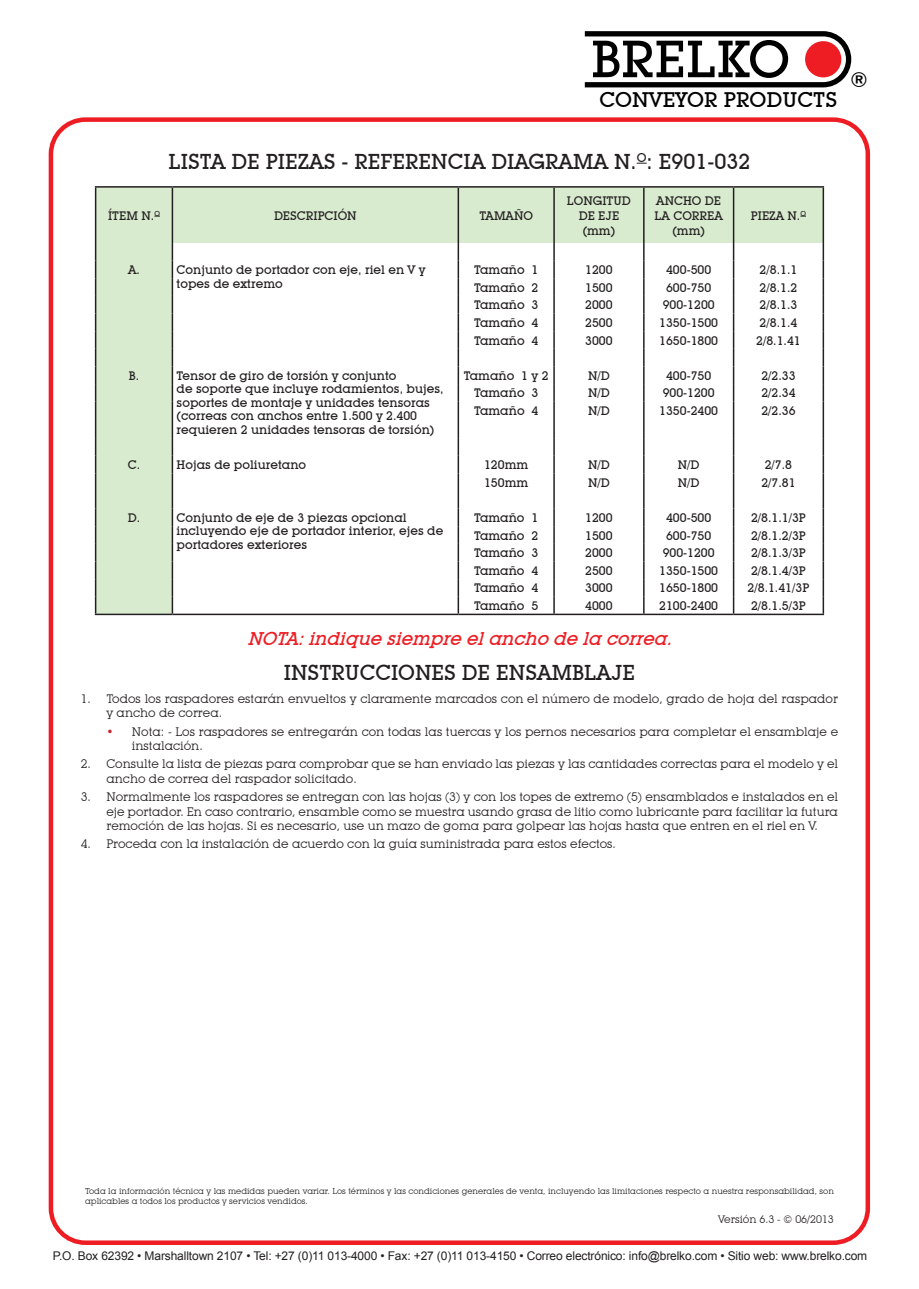
<style>
.page{position:relative;width:919px;height:1289px;background:#fff}
.page>*{position:absolute;margin:0;border:0;box-sizing:border-box;transform-origin:0 0}
.t1{font:500 51.3px "Lubalin Graph IT Cby BT";color:#000}
.t2{font:500 21px "Lubalin Graph IT Cby BT";color:#231f20}
.t3{font:500 20.55px "Lubalin Graph IT Cby BT";color:#000}
.t4{font:italic 500 18px "Lubalin Graph IT Cby BT";color:#ee1d23}
.t5{font:500 12px/13.5px "Lubalin Graph IT Cby BT";color:#231f20}
.t6{font:12px/14.2px "Lubalin Graph IT Cby BT";color:#231f20}
.t7{font:12px "Arial";letter-spacing:-.01em;color:#231f20}
.t8{font:10.5px "Lubalin Graph IT Cby BT";color:#231f20}
.t9{font:8.25px/9.9px "Lubalin Graph IT Cby BT";color:#231f20}
.s1{color:#d1232a}
</style>
<div class="page">
<svg style="left:584px;top:31px;width:267px;height:56px"></svg>
<div style="left:805px;top:41px;width:36px;height:36px;background:#ee1d23;border-radius:50%"></div>
<div style="left:49px;top:117px;width:821px;height:1127px;border:4px solid #ee1d23;border-radius:34px"></div>
<svg style="left:96px;top:188px;width:726px;height:425px"></svg>
<hr style="left:95px;top:186px;width:77px;height:2px;background:#231f20">
<hr style="left:95px;top:188px;width:1px;height:55px;background:#231f20">
<hr style="left:172px;top:186px;width:286px;height:2px;background:#231f20">
<hr style="left:172px;top:188px;width:1px;height:55px;background:#231f20">
<hr style="left:458px;top:186px;width:96px;height:2px;background:#231f20">
<hr style="left:457px;top:188px;width:2px;height:55px;background:#231f20">
<hr style="left:554px;top:186px;width:89px;height:2px;background:#231f20">
<hr style="left:553px;top:188px;width:1px;height:55px;background:#231f20">
<hr style="left:643px;top:186px;width:90px;height:2px;background:#231f20">
<hr style="left:643px;top:188px;width:1px;height:55px;background:#231f20">
<hr style="left:733px;top:186px;width:91px;height:2px;background:#231f20">
<hr style="left:732px;top:188px;width:2px;height:55px;background:#231f20">
<hr style="left:822px;top:188px;width:2px;height:55px;background:#231f20">
<svg style="left:95px;top:243px;width:1px;height:158px"></svg>
<svg style="left:172px;top:243px;width:1px;height:158px"></svg>
<svg style="left:457px;top:243px;width:2px;height:158px"></svg>
<svg style="left:553px;top:243px;width:1px;height:158px"></svg>
<svg style="left:643px;top:243px;width:1px;height:158px"></svg>
<svg style="left:732px;top:243px;width:2px;height:158px"></svg>
<svg style="left:822px;top:243px;width:2px;height:158px"></svg>
<hr style="left:95px;top:401px;width:1px;height:37px;background:#231f20">
<hr style="left:172px;top:401px;width:1px;height:37px;background:#231f20">
<hr style="left:457px;top:401px;width:2px;height:37px;background:#231f20">
<hr style="left:553px;top:401px;width:1px;height:37px;background:#231f20">
<hr style="left:643px;top:401px;width:1px;height:37px;background:#231f20">
<hr style="left:732px;top:401px;width:2px;height:37px;background:#231f20">
<hr style="left:822px;top:401px;width:2px;height:37px;background:#231f20">
<svg style="left:95px;top:438px;width:1px;height:175px"></svg>
<svg style="left:172px;top:438px;width:1px;height:175px"></svg>
<svg style="left:457px;top:438px;width:2px;height:175px"></svg>
<svg style="left:553px;top:438px;width:1px;height:175px"></svg>
<svg style="left:643px;top:438px;width:1px;height:175px"></svg>
<svg style="left:732px;top:438px;width:2px;height:175px"></svg>
<svg style="left:822px;top:438px;width:2px;height:175px"></svg>
<hr style="left:95px;top:613px;width:77px;height:2px;background:#231f20">
<hr style="left:172px;top:613px;width:286px;height:2px;background:#231f20">
<hr style="left:458px;top:613px;width:96px;height:2px;background:#231f20">
<hr style="left:554px;top:613px;width:89px;height:2px;background:#231f20">
<hr style="left:643px;top:613px;width:90px;height:2px;background:#231f20">
<hr style="left:733px;top:613px;width:91px;height:2px;background:#231f20">
<h1 class="t1" style="left:591px;top:28px;width:200px">BRELKO</h1>
<h3 class="t3" style="left:599px;top:87px;width:239px">CONVEYOR PRODUCTS</h3>
<h3 class="t3" style="left:850px;top:67px;width:19px">®</h3>
<h2 class="t2" style="left:168px;top:149px;width:583px">LISTA DE PIEZAS - REFERENCIA DIAGRAMA N.<sup>O</sup>: E901-032</h2>
<p class="t5" style="left:108px;top:208px;width:53px">ÍTEM N.<sup>O</sup></p>
<p class="t5" style="left:274px;top:208px;width:84px">DESCRIPCIÓN</p>
<p class="t5" style="left:479px;top:208px;width:55px">TAMAÑO</p>
<p class="t5" style="left:567px;top:193px;width:65px;line-height:15px;text-align:center">LONGITUD<br>DE EJE (mm)</p>
<p class="t5" style="left:654px;top:193px;width:70px;line-height:15px;text-align:center">ANCHO DE<br>LA CORREA (mm)</p>
<p class="t5" style="left:750px;top:208px;width:57px">PIEZA N.<sup>O</sup></p>
<p class="t5" style="left:128px;top:263px;width:13px">A.</p>
<p class="t5" style="left:177px;top:263px;width:250px">Conjunto de portador con eje, riel en V y topes de extremo</p>
<p class="t5" style="left:474px;top:263px;width:66px">Tamaño 1</p>
<p class="t5" style="left:585px;top:263px;width:29px">1200</p>
<p class="t5" style="left:666px;top:263px;width:47px">400-500</p>
<p class="t5" style="left:759px;top:263px;width:39px">2/8.1.1</p>
<p class="t5" style="left:474px;top:280px;width:66px">Tamaño 2</p>
<p class="t5" style="left:585px;top:280px;width:29px">1500</p>
<p class="t5" style="left:666px;top:280px;width:47px">600-750</p>
<p class="t5" style="left:759px;top:280px;width:39px">2/8.1.2</p>
<p class="t5" style="left:474px;top:298px;width:66px">Tamaño 3</p>
<p class="t5" style="left:585px;top:298px;width:29px">2000</p>
<p class="t5" style="left:662px;top:298px;width:54px">900-1200</p>
<p class="t5" style="left:759px;top:298px;width:39px">2/8.1.3</p>
<p class="t5" style="left:474px;top:316px;width:66px">Tamaño 4</p>
<p class="t5" style="left:585px;top:316px;width:29px">2500</p>
<p class="t5" style="left:659px;top:316px;width:60px">1350-1500</p>
<p class="t5" style="left:759px;top:316px;width:39px">2/8.1.4</p>
<p class="t5" style="left:474px;top:333px;width:66px">Tamaño 4</p>
<p class="t5" style="left:585px;top:333px;width:29px">3000</p>
<p class="t5" style="left:659px;top:333px;width:60px">1650-1800</p>
<p class="t5" style="left:756px;top:333px;width:46px">2/8.1.41</p>
<p class="t5" style="left:129px;top:368px;width:12px">B.</p>
<p class="t5" style="left:177px;top:368px;width:268px">Tensor de giro de torsión y conjunto<br>de soporte que incluye rodamientos, bujes, soportes de montaje y unidades tensoras (correas con anchos entre 1.500 y 2.400 requieren 2 unidades tensoras de torsión)</p>
<p class="t5" style="left:463px;top:368px;width:86px">Tamaño 1 y 2</p>
<p class="t5" style="left:588px;top:368px;width:23px">N/D</p>
<p class="t5" style="left:666px;top:368px;width:47px">400-750</p>
<p class="t5" style="left:761px;top:368px;width:36px">2/2.33</p>
<p class="t5" style="left:474px;top:386px;width:66px">Tamaño 3</p>
<p class="t5" style="left:588px;top:386px;width:23px">N/D</p>
<p class="t5" style="left:662px;top:386px;width:54px">900-1200</p>
<p class="t5" style="left:761px;top:386px;width:36px">2/2.34</p>
<p class="t5" style="left:474px;top:404px;width:66px">Tamaño 4</p>
<p class="t5" style="left:588px;top:404px;width:23px">N/D</p>
<p class="t5" style="left:659px;top:404px;width:60px">1350-2400</p>
<p class="t5" style="left:761px;top:404px;width:36px">2/2.36</p>
<p class="t5" style="left:128px;top:458px;width:14px">C.</p>
<p class="t5" style="left:177px;top:458px;width:131px">Hojas de poliuretano</p>
<p class="t5" style="left:484px;top:458px;width:46px">120mm</p>
<p class="t5" style="left:588px;top:458px;width:23px">N/D</p>
<p class="t5" style="left:677px;top:458px;width:23px">N/D</p>
<p class="t5" style="left:764px;top:458px;width:29px">2/7.8</p>
<p class="t5" style="left:484px;top:475px;width:46px">150mm</p>
<p class="t5" style="left:588px;top:475px;width:23px">N/D</p>
<p class="t5" style="left:677px;top:475px;width:23px">N/D</p>
<p class="t5" style="left:761px;top:475px;width:36px">2/7.81</p>
<p class="t5" style="left:128px;top:511px;width:14px">D.</p>
<p class="t5" style="left:177px;top:511px;width:268px">Conjunto de eje de 3 piezas opcional incluyendo eje de portador interior, ejes de portadores exteriores</p>
<p class="t5" style="left:474px;top:511px;width:66px">Tamaño 1</p>
<p class="t5" style="left:585px;top:511px;width:29px">1200</p>
<p class="t5" style="left:666px;top:511px;width:47px">400-500</p>
<p class="t5" style="left:751px;top:511px;width:56px">2/8.1.1/3P</p>
<p class="t5" style="left:474px;top:528px;width:66px">Tamaño 2</p>
<p class="t5" style="left:585px;top:528px;width:29px">1500</p>
<p class="t5" style="left:666px;top:528px;width:47px">600-750</p>
<p class="t5" style="left:751px;top:528px;width:56px">2/8.1.2/3P</p>
<p class="t5" style="left:474px;top:546px;width:66px">Tamaño 3</p>
<p class="t5" style="left:585px;top:546px;width:29px">2000</p>
<p class="t5" style="left:662px;top:546px;width:54px">900-1200</p>
<p class="t5" style="left:751px;top:546px;width:56px">2/8.1.3/3P</p>
<p class="t5" style="left:474px;top:563px;width:66px">Tamaño 4</p>
<p class="t5" style="left:585px;top:563px;width:29px">2500</p>
<p class="t5" style="left:659px;top:563px;width:60px">1350-1500</p>
<p class="t5" style="left:751px;top:563px;width:56px">2/8.1.4/3P</p>
<p class="t5" style="left:474px;top:581px;width:66px">Tamaño 4</p>
<p class="t5" style="left:585px;top:581px;width:29px">3000</p>
<p class="t5" style="left:659px;top:581px;width:60px">1650-1800</p>
<p class="t5" style="left:747px;top:581px;width:63px">2/8.1.41/3P</p>
<p class="t5" style="left:474px;top:599px;width:66px">Tamaño 5</p>
<p class="t5" style="left:585px;top:599px;width:29px">4000</p>
<p class="t5" style="left:659px;top:599px;width:60px">2100-2400</p>
<p class="t5" style="left:751px;top:599px;width:56px">2/8.1.5/3P</p>
<h3 class="t4" style="left:247px;top:627px;width:431px">NOTA:indique siempre elancho de la correa.</h3>
<h2 class="t2" style="left:284px;top:660px;width:353px">INSTRUCCIONES DE ENSAMBLAJE</h2>
<p class="t6" style="left:106px;top:691px;width:733px;text-indent:-26px">1. Todos los raspadores estarán envueltos y claramente marcados con el número de modelo, grado de hoja del raspador y ancho de correa.</p>
<p class="t6" style="left:132px;top:724px;width:707px;text-indent:-26px"><span class="s1">•</span> Nota: - Los raspadores se entregarán con todas las tuercas y los pernos necesarios para completar el ensamblaje e instalación.</p>
<p class="t6" style="left:106px;top:757px;width:733px;text-indent:-26px">2. Consulte la lista de piezas para comprobar que se han enviado las piezas y las cantidades correctas para el modelo y el ancho de correa del raspador solicitado.</p>
<p class="t6" style="left:106px;top:789px;width:733px;text-align:justify;text-indent:-26px">3. Normalmente los raspadores se entregan con las hojas (3) y con los topes de extremo (5) ensamblados e instalados en el eje portador. En caso contrario, ensamble como se muestra usando grasa de litio como lubricante para facilitar la futura remoción de las hojas. Si es necesario, use un mazo de goma para golpear las hojas hasta que entren en el riel en V.</p>
<p class="t6" style="left:81px;top:836px;width:536px">4. Proceda con la instalación de acuerdo con la guía suministrada para estos efectos.</p>
<p class="t9" style="left:85px;top:1185px;width:750px">Toda la información técnica y las medidas pueden variar. Los términos y las condiciones generales de venta, incluyendo las limitaciones respecto a nuestra responsabilidad, son aplicables a todos los productos y servicios vendidos.</p>
<p class="t8" style="left:718px;top:1212px;width:117px">Versión 6.3 - © 06/2013</p>
<p class="t7" style="left:53px;top:1248px;width:816px">P.O. Box 62392 • Marshalltown 2107 • Tel: +27 (0)11 013-4000 • Fax: +27 (0)11 013-4150 • Correo electrónico: info@brelko.com • Sitio web: www.brelko.com</p>
</div>
